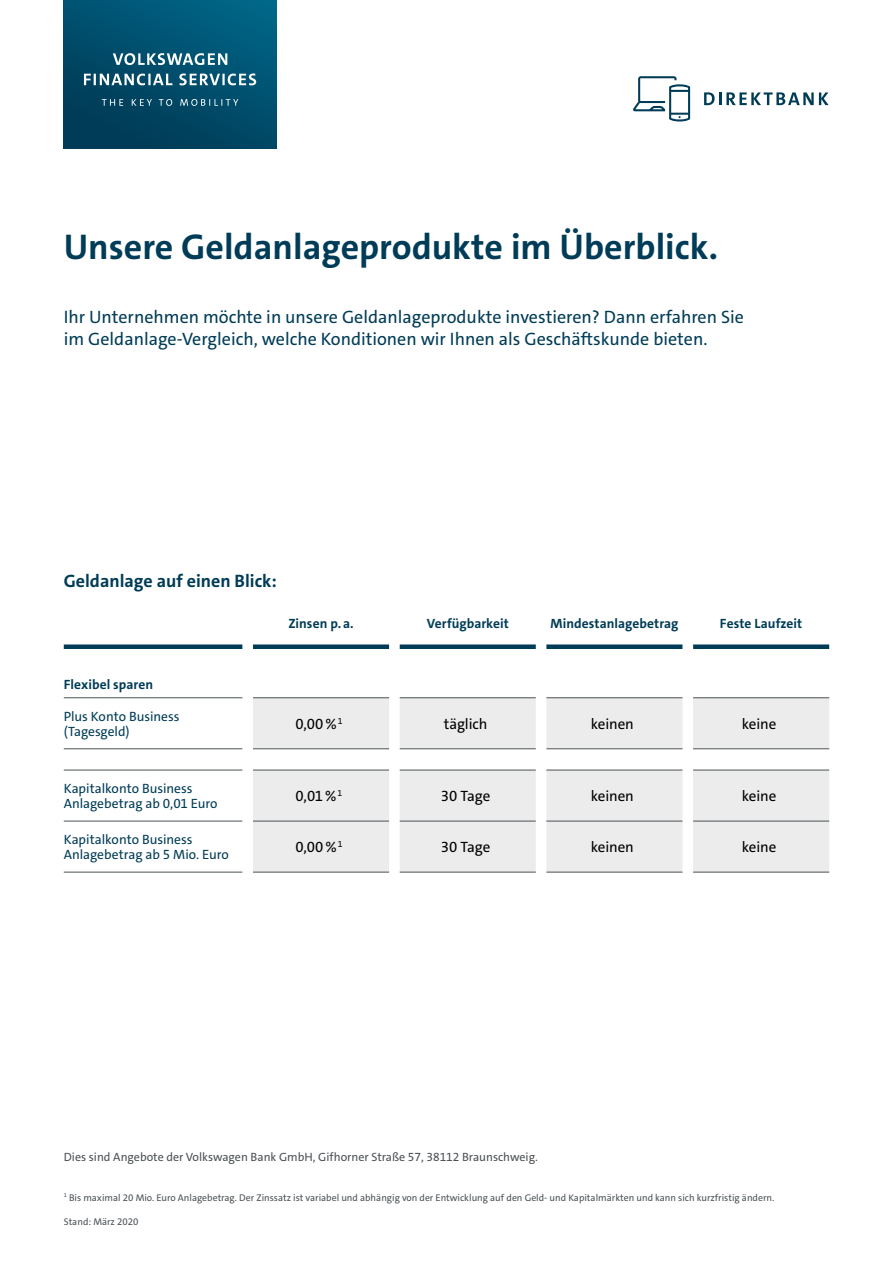
<style>
.page{position:relative;width:893px;height:1263px;background:#fff}
.page>*{position:absolute;margin:0;border:0;box-sizing:border-box;transform-origin:0 0}
.t1{font:700 36px "VWAG The Sans";color:#003c57}
.t2{font:18px/21.6px "VWAG The Sans";color:#003c57}
.t3{font:700 18px "VWAG The Sans";color:#003c57}
.t4{font:15px "VWAG The Sans";letter-spacing:-.01em;color:#000}
.t5{font:13.5px/15px "VWAG The Sans";letter-spacing:-.005em;color:#003c57}
.t6{font:700 13.5px "VWAG The Sans";letter-spacing:.005em;color:#003c57}
.t7{font:12px "VWAG The Sans";color:#4b5255}
.t8{font:9.75px "VWAG The Sans";color:#4b5255}
</style>
<div class="page">
<div style="left:64px;top:0;width:212px;height:148px;background:linear-gradient(to bottom,#005e7f,#003e59)"></div>
<svg style="left:84px;top:53px;width:172px;height:53px;background:#2c6a83"></svg>
<svg style="left:633px;top:76px;width:57px;height:45px"></svg>
<svg style="left:704px;top:92px;width:125px;height:13px"></svg>
<svg style="left:253px;top:698px;width:576px;height:174px;background:#ebecec"></svg>
<svg style="left:64px;top:749px;width:765px;height:21px"></svg>
<div style="left:253px;top:644px;width:136px;height:5px;background:#003c57"></div>
<div style="left:400px;top:644px;width:136px;height:5px;background:#003c57"></div>
<div style="left:546px;top:644px;width:136px;height:5px;background:#003c57"></div>
<div style="left:693px;top:644px;width:136px;height:5px;background:#003c57"></div>
<div style="left:64px;top:644px;width:178px;height:5px;background:#003c57"></div>
<hr style="left:64px;top:697px;width:178px;height:1px;background:#4b5255">
<hr style="left:64px;top:748px;width:178px;height:1px;background:#4b5255">
<hr style="left:64px;top:770px;width:178px;height:1px;background:#4b5255">
<hr style="left:64px;top:821px;width:178px;height:1px;background:#4b5255">
<hr style="left:64px;top:872px;width:178px;height:1px;background:#4b5255">
<hr style="left:253px;top:697px;width:136px;height:1px;background:#4b5255">
<hr style="left:253px;top:748px;width:136px;height:1px;background:#4b5255">
<hr style="left:253px;top:770px;width:136px;height:1px;background:#4b5255">
<hr style="left:253px;top:821px;width:136px;height:1px;background:#4b5255">
<hr style="left:253px;top:872px;width:136px;height:1px;background:#4b5255">
<hr style="left:400px;top:697px;width:136px;height:1px;background:#4b5255">
<hr style="left:400px;top:748px;width:136px;height:1px;background:#4b5255">
<hr style="left:400px;top:770px;width:136px;height:1px;background:#4b5255">
<hr style="left:400px;top:821px;width:136px;height:1px;background:#4b5255">
<hr style="left:400px;top:872px;width:136px;height:1px;background:#4b5255">
<hr style="left:546px;top:697px;width:136px;height:1px;background:#4b5255">
<hr style="left:546px;top:748px;width:136px;height:1px;background:#4b5255">
<hr style="left:546px;top:770px;width:136px;height:1px;background:#4b5255">
<hr style="left:546px;top:821px;width:136px;height:1px;background:#4b5255">
<hr style="left:546px;top:872px;width:136px;height:1px;background:#4b5255">
<hr style="left:693px;top:697px;width:136px;height:1px;background:#4b5255">
<hr style="left:693px;top:748px;width:136px;height:1px;background:#4b5255">
<hr style="left:693px;top:770px;width:136px;height:1px;background:#4b5255">
<hr style="left:693px;top:821px;width:136px;height:1px;background:#4b5255">
<hr style="left:693px;top:872px;width:136px;height:1px;background:#4b5255">
<h1 class="t1" style="left:64px;top:223px;width:656px">Unsere Geldanlageprodukte im Überblick.</h1>
<h2 class="t2" style="left:64px;top:307px;width:682px">Ihr Unternehmen möchte in unsere Geldanlageprodukte investieren? Dann erfahren Sie im Geldanlage-Vergleich, welche Konditionen wir Ihnen als Geschäftskunde bieten.</h2>
<h2 class="t3" style="left:64px;top:570px;width:215px">Geldanlage auf einen Blick:</h2>
<h3 class="t6" style="left:288px;top:615px;width:67px">Zinsen p.a.</h3>
<h3 class="t6" style="left:427px;top:615px;width:84px">Verfügbarkeit</h3>
<h3 class="t6" style="left:550px;top:615px;width:129px">Mindestanlagebetrag</h3>
<h3 class="t6" style="left:720px;top:615px;width:84px">Feste Laufzeit</h3>
<h3 class="t6" style="left:64px;top:676px;width:91px">Flexibel sparen</h3>
<h3 class="t5" style="left:64px;top:709px;width:117px">Plus Konto Business (Tagesgeld)</h3>
<h3 class="t4" style="left:295px;top:714px;width:49px">0,00%<sup>1</sup></h3>
<h3 class="t4" style="left:444px;top:714px;width:45px">täglich</h3>
<h3 class="t4" style="left:591px;top:714px;width:45px">keinen</h3>
<h3 class="t4" style="left:742px;top:714px;width:36px">keine</h3>
<h3 class="t5" style="left:64px;top:781px;width:155px">Kapitalkonto Business<br>Anlagebetrag ab 0,01 Euro</h3>
<h3 class="t4" style="left:296px;top:786px;width:48px">0,01%<sup>1</sup></h3>
<h3 class="t4" style="left:441px;top:786px;width:51px">30 Tage</h3>
<h3 class="t4" style="left:591px;top:786px;width:45px">keinen</h3>
<h3 class="t4" style="left:742px;top:786px;width:36px">keine</h3>
<h3 class="t5" style="left:64px;top:832px;width:167px">Kapitalkonto Business<br>Anlagebetrag ab 5 Mio. Euro</h3>
<h3 class="t4" style="left:295px;top:837px;width:49px">0,00%<sup>1</sup></h3>
<h3 class="t4" style="left:441px;top:837px;width:51px">30 Tage</h3>
<h3 class="t4" style="left:591px;top:837px;width:45px">keinen</h3>
<h3 class="t4" style="left:742px;top:837px;width:36px">keine</h3>
<p class="t7" style="left:64px;top:1149px;width:476px">Dies sind Angebote der Volkswagen Bank GmbH, Gifhorner Straße 57, 38112 Braunschweig.</p>
<p class="t8" style="left:64px;top:1191px;width:712px"><sup>1</sup> Bis maximal 20 Mio. Euro Anlagebetrag. Der Zinssatz ist variabel und abhängig von der Entwicklung auf den Geld- und Kapitalmärkten und kann sich kurzfristig ändern.</p>
<p class="t8" style="left:64px;top:1215px;width:76px">Stand: März 2020</p>
</div>
